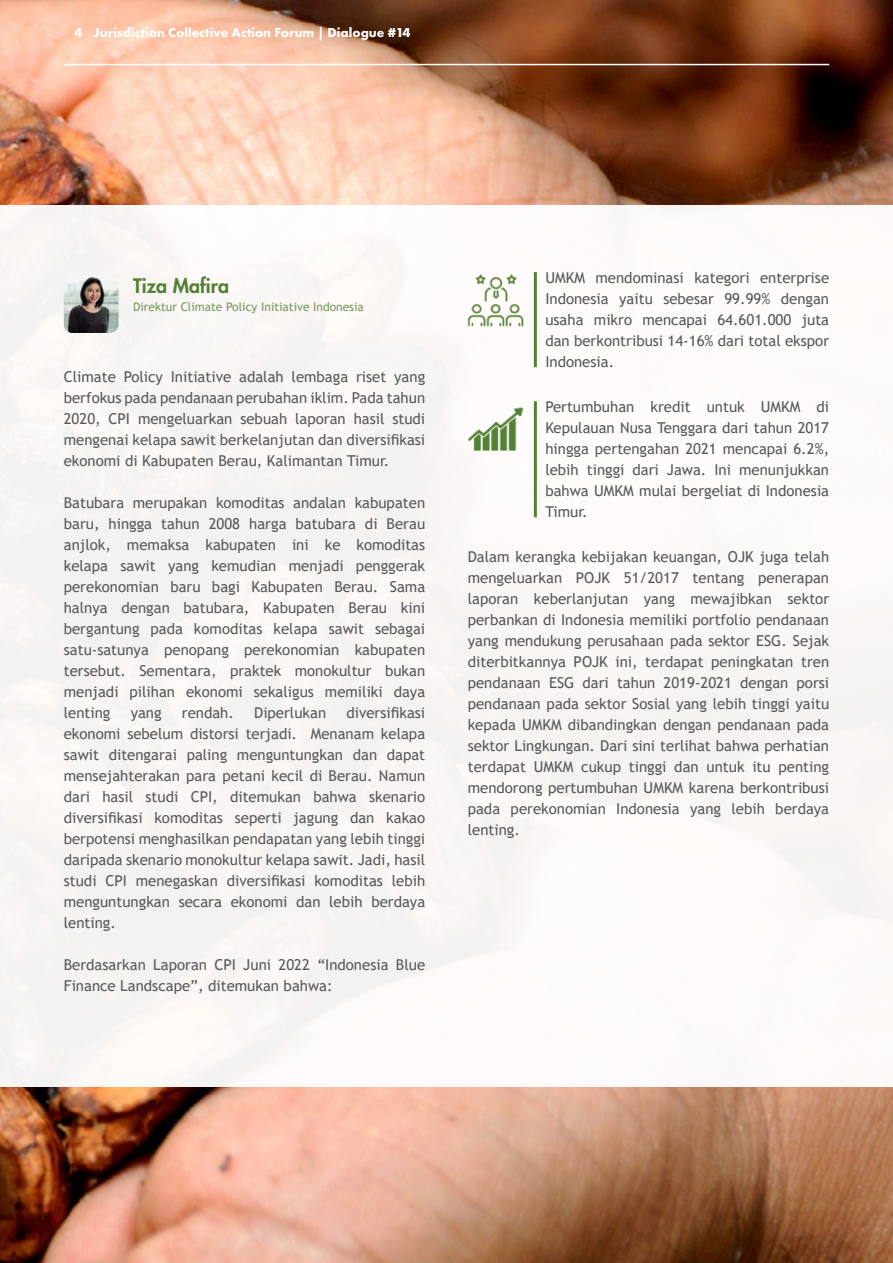
<style>
.page{position:relative;width:893px;height:1263px;background:#fff}
.page>*{position:absolute;margin:0;border:0;box-sizing:border-box;transform-origin:0 0}
.t1{font:800 19.5px "Futura Std";color:#548034}
.t2{font:15px/21px "Trebuchet MS";color:#58595b;text-align:justify}
.t3{font:700 13.5px "Futura PT";color:#fff}
.t4{font:12px "Trebuchet MS";color:#76995d}
</style>
<div class="page">
<img style="left:0;top:0;width:893px;height:1263px">
<div style="left:0;top:205px;width:893px;height:881px;background:#fbf7f5"></div>
<hr style="left:534px;top:272px;width:3px;height:95px;background:#548034">
<hr style="left:534px;top:401px;width:3px;height:116px;background:#548034">
<img style="left:468px;top:274px;width:55px;height:53px">
<img style="left:468px;top:407px;width:55px;height:44px">
<img style="left:64px;top:276px;width:55px;height:57px">
<hr style="left:64px;top:64px;width:765px;height:1px;background:#fff">
<p class="t3" style="left:75px;top:24px;width:337px">4 Jurisdiction Collective Action Forum | Dialogue #14</p>
<h1 class="t1" style="left:133px;top:274px;width:97px">Tiza Mafira</h1>
<p class="t4" style="left:133px;top:299px;width:232px">Direktur Climate Policy Initiative Indonesia</p>
<p class="t2" style="left:64px;top:366px;width:363px">Climate Policy Initiative adalah lembaga riset yang berfokus pada pendanaan perubahan iklim. Pada tahun 2020, CPI mengeluarkan sebuah laporan hasil studi mengenai kelapa sawit berkelanjutan dan diversifikasi ekonomi di Kabupaten Berau, Kalimantan Timur.</p>
<p class="t2" style="left:64px;top:492px;width:363px">Batubara merupakan komoditas andalan kabupaten baru, hingga tahun 2008 harga batubara di Berau anjlok, memaksa kabupaten ini ke komoditas kelapa sawit yang kemudian menjadi penggerak perekonomian baru bagi Kabupaten Berau. Sama halnya dengan batubara, Kabupaten Berau kini bergantung pada komoditas kelapa sawit sebagai satu-satunya penopang perekonomian kabupaten tersebut. Sementara, praktek monokultur bukan menjadi pilihan ekonomi sekaligus memiliki daya lenting</p>
<p class="t2" style="left:64px;top:702px;width:363px;text-indent:283px">diversifikasi ekonomi sebelum distorsi terjadi. Menanam kelapa sawit ditengarai paling menguntungkan dan dapat mensejahterakan para petani kecil di Berau. Namun dari hasil studi CPI, ditemukan bahwa skenario diversifikasi komoditas seperti jagung dan kakao berpotensi menghasilkan pendapatan yang lebih tinggi daripada skenario monokultur kelapa sawit. Jadi, hasil studi CPI menegaskan diversifikasi komoditas lebih menguntungkan secara ekonomi dan lebih berdaya lenting.</p>
<p class="t2" style="left:64px;top:954px;width:363px">Berdasarkan Laporan CPI Juni 2022 “Indonesia Blue<br>Finance Landscape”, ditemukan bahwa:</p>
<p class="t2" style="left:131px;top:702px;width:32px">yang</p>
<p class="t2" style="left:182px;top:702px;width:54px">rendah.</p>
<p class="t2" style="left:254px;top:702px;width:74px">Diperlukan</p>
<p class="t2" style="left:545px;top:267px;width:285px">UMKM mendominasi kategori enterprise Indonesia yaitu sebesar 99.99% dengan usaha mikro mencapai 64.601.000 juta dan berkontribusi 14-16% dari total ekspor Indonesia.</p>
<p class="t2" style="left:545px;top:396px;width:285px">Pertumbuhan kredit untuk UMKM di Kepulauan Nusa Tenggara dari tahun 2017 hingga pertengahan 2021 mencapai 6.2%, lebih tinggi dari Jawa. Ini menunjukkan bahwa UMKM mulai bergeliat di Indonesia Timur.</p>
<p class="t2" style="left:468px;top:546px;width:363px">Dalam kerangka kebijakan keuangan, OJK juga telah mengeluarkan POJK 51/2017 tentang penerapan laporan keberlanjutan yang mewajibkan sektor perbankan di Indonesia memiliki portfolio pendanaan yang mendukung perusahaan pada sektor ESG. Sejak diterbitkannya POJK ini, terdapat peningkatan tren pendanaan ESG dari tahun 2019-2021 dengan porsi pendanaan pada sektor Sosial yang lebih tinggi yaitu kepada UMKM dibandingkan dengan pendanaan pada sektor Lingkungan. Dari sini terlihat bahwa perhatian terdapat UMKM cukup tinggi dan untuk itu penting mendorong pertumbuhan UMKM karena berkontribusi pada perekonomian Indonesia yang lebih berdaya lenting.</p>
</div>
